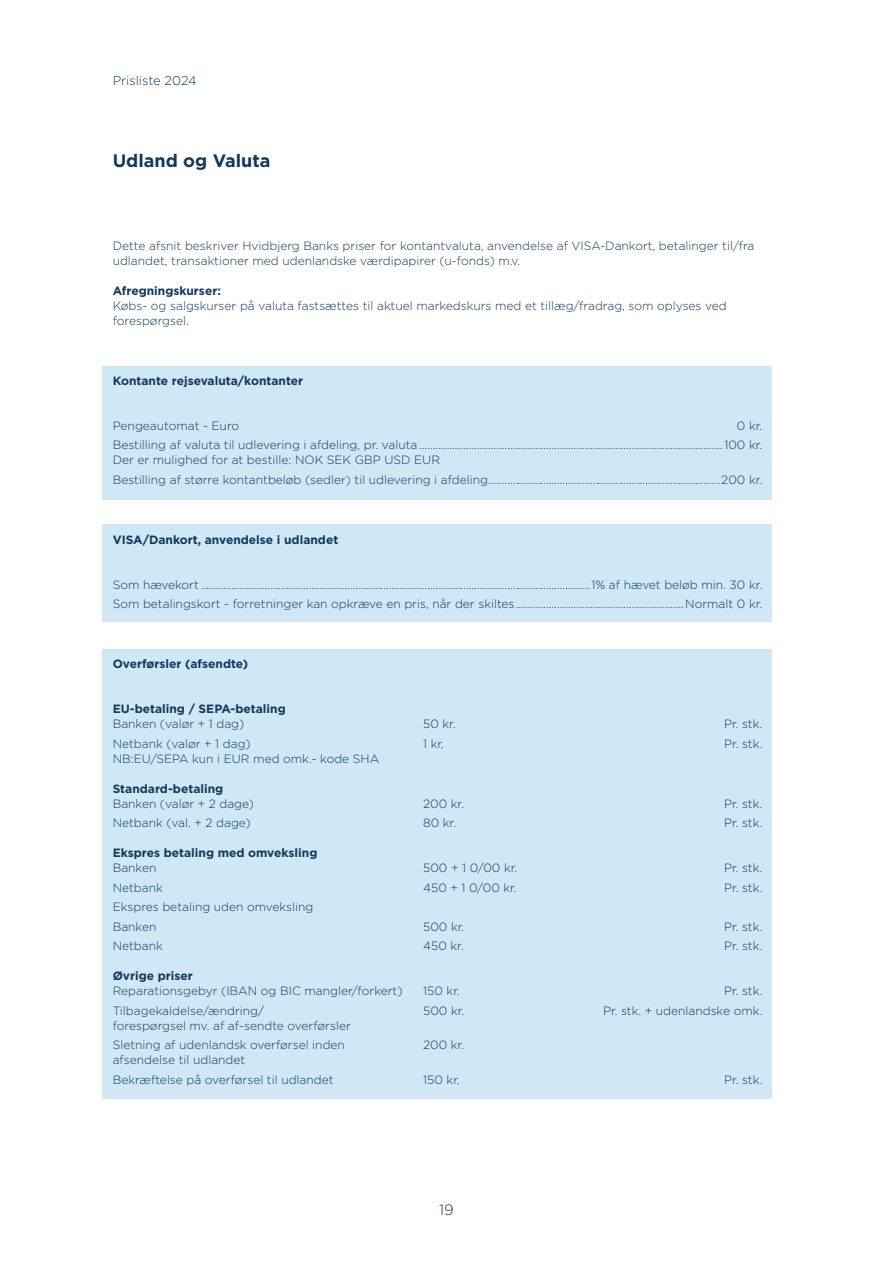
<style>
.page{position:relative;width:893px;height:1263px;background:#fff}
.page>*{position:absolute;margin:0;border:0;box-sizing:border-box;transform-origin:0 0}
.t1{font:700 18px "Gotham";color:#13385b}
.t2{font:300 15px "Gotham";color:#13385b}
.t3{font:300 12.75px "Gotham";color:#13385b}
.t4{font:300 12px/19.5px "Gotham";color:#13385b}
.t5{font:700 12px "Gotham";color:#13385b}
</style>
<div class="page">
<div style="left:102px;top:366px;width:670px;height:134px;background:#d0e7f6"></div>
<div style="left:102px;top:524px;width:670px;height:98px;background:#d0e7f6"></div>
<div style="left:102px;top:649px;width:670px;height:449px;background:#d0e7f6"></div>
<p class="t3" style="left:113px;top:72px;width:85px">Prisliste 2024</p>
<h1 class="t1" style="left:113px;top:149px;width:159px">Udland og Valuta</h1>
<p class="t4" style="left:113px;top:238px;width:643px;line-height:15px">Dette afsnit beskriver Hvidbjerg Banks priser for kontantvaluta, anvendelse af VISA-Dankort, betalinger til/fra udlandet, transaktioner med udenlandske værdipapirer (u-fonds) m.v.</p>
<p class="t5" style="left:113px;top:283px;width:110px">Afregningskurser:</p>
<p class="t4" style="left:113px;top:298px;width:616px;line-height:15px">Købs- og salgskurser på valuta fastsættes til aktuel markedskurs med et tillæg/fradrag, som oplyses ved forespørgsel.</p>
<p class="t5" style="left:113px;top:373px;width:192px">Kontante rejsevaluta/kontanter</p>
<p class="t4" style="left:113px;top:416px;width:128px">Pengeautomat - Euro</p>
<p class="t4" style="left:113px;top:416px;width:651px;text-align:right">0 kr.<br>Bestilling af valuta til udlevering i afdeling, pr. valuta..............................................................................................................100 kr.</p>
<p class="t4" style="left:113px;top:450px;width:651px">Der er mulighed for at bestille: NOK SEK GBP USD EUR<br>Bestilling af større kontantbeløb (sedler) til udlevering i afdeling....................................................................................200 kr.</p>
<p class="t5" style="left:113px;top:532px;width:227px">VISA/Dankort, anvendelse i udlandet</p>
<p class="t4" style="left:113px;top:575px;width:651px">Som hævekort .............................................................................................................................................1% af hævet beløb min. 30 kr.<br>Som betalingskort - forretninger kan opkræve en pris, når der skiltes.............................................................Normalt 0 kr.</p>
<p class="t5" style="left:113px;top:656px;width:137px">Overførsler (afsendte)</p>
<p class="t5" style="left:113px;top:701px;width:175px">EU-betaling / SEPA-betaling</p>
<p class="t4" style="left:113px;top:714px;width:133px">Banken (valør + 1 dag)</p>
<p class="t4" style="left:423px;top:714px;width:34px">50 kr.</p>
<p class="t4" style="left:724px;top:714px;width:40px">Pr. stk.</p>
<p class="t4" style="left:113px;top:734px;width:140px">Netbank (valør + 1 dag)</p>
<p class="t4" style="left:423px;top:734px;width:22px">1 kr.</p>
<p class="t4" style="left:724px;top:734px;width:40px">Pr. stk.</p>
<p class="t4" style="left:113px;top:749px;width:268px">NB:EU/SEPA kun i EUR med omk.- kode SHA</p>
<p class="t5" style="left:113px;top:781px;width:112px">Standard-betaling</p>
<p class="t4" style="left:113px;top:794px;width:143px">Banken (valør + 2 dage)</p>
<p class="t4" style="left:423px;top:794px;width:42px">200 kr.</p>
<p class="t4" style="left:724px;top:794px;width:40px">Pr. stk.</p>
<p class="t4" style="left:113px;top:813px;width:140px">Netbank (val. + 2 dage)</p>
<p class="t4" style="left:423px;top:813px;width:34px">80 kr.</p>
<p class="t4" style="left:724px;top:813px;width:40px">Pr. stk.</p>
<p class="t5" style="left:113px;top:845px;width:206px">Ekspres betaling med omveksling</p>
<p class="t4" style="left:113px;top:858px;width:45px">Banken</p>
<p class="t4" style="left:423px;top:858px;width:96px">500 + 1 0/00 kr.</p>
<p class="t4" style="left:724px;top:858px;width:40px">Pr. stk.</p>
<p class="t4" style="left:113px;top:878px;width:52px">Netbank</p>
<p class="t4" style="left:423px;top:878px;width:95px">450 + 1 0/00 kr.</p>
<p class="t4" style="left:724px;top:878px;width:40px">Pr. stk.</p>
<p class="t4" style="left:113px;top:897px;width:202px">Ekspres betaling uden omveksling<br>Banken</p>
<p class="t4" style="left:423px;top:917px;width:43px">500 kr.</p>
<p class="t4" style="left:724px;top:917px;width:40px">Pr. stk.</p>
<p class="t4" style="left:113px;top:936px;width:52px">Netbank</p>
<p class="t4" style="left:423px;top:936px;width:42px">450 kr.</p>
<p class="t4" style="left:724px;top:936px;width:40px">Pr. stk.</p>
<p class="t5" style="left:113px;top:968px;width:82px">Øvrige priser</p>
<p class="t4" style="left:113px;top:981px;width:291px">Reparationsgebyr (IBAN og BIC mangler/forkert)</p>
<p class="t4" style="left:423px;top:981px;width:38px">150 kr.</p>
<p class="t4" style="left:724px;top:981px;width:40px">Pr. stk.</p>
<p class="t4" style="left:113px;top:1001px;width:153px">Tilbagekaldelse/ændring/</p>
<p class="t4" style="left:423px;top:1001px;width:43px">500 kr.</p>
<p class="t4" style="left:603px;top:1001px;width:161px">Pr. stk. + udenlandske omk.</p>
<p class="t4" style="left:113px;top:1016px;width:240px">forespørgsel mv. af af-sendte overførsler<br>Sletning af udenlandsk overførsel inden</p>
<p class="t4" style="left:423px;top:1035px;width:42px">200 kr.</p>
<p class="t4" style="left:113px;top:1050px;width:222px">afsendelse til udlandet<br>Bekræftelse på overførsel til udlandet</p>
<p class="t4" style="left:423px;top:1070px;width:38px">150 kr.</p>
<p class="t4" style="left:724px;top:1070px;width:40px">Pr. stk.</p>
<p class="t2" style="left:439px;top:1201px;width:16px">19</p>
</div>
